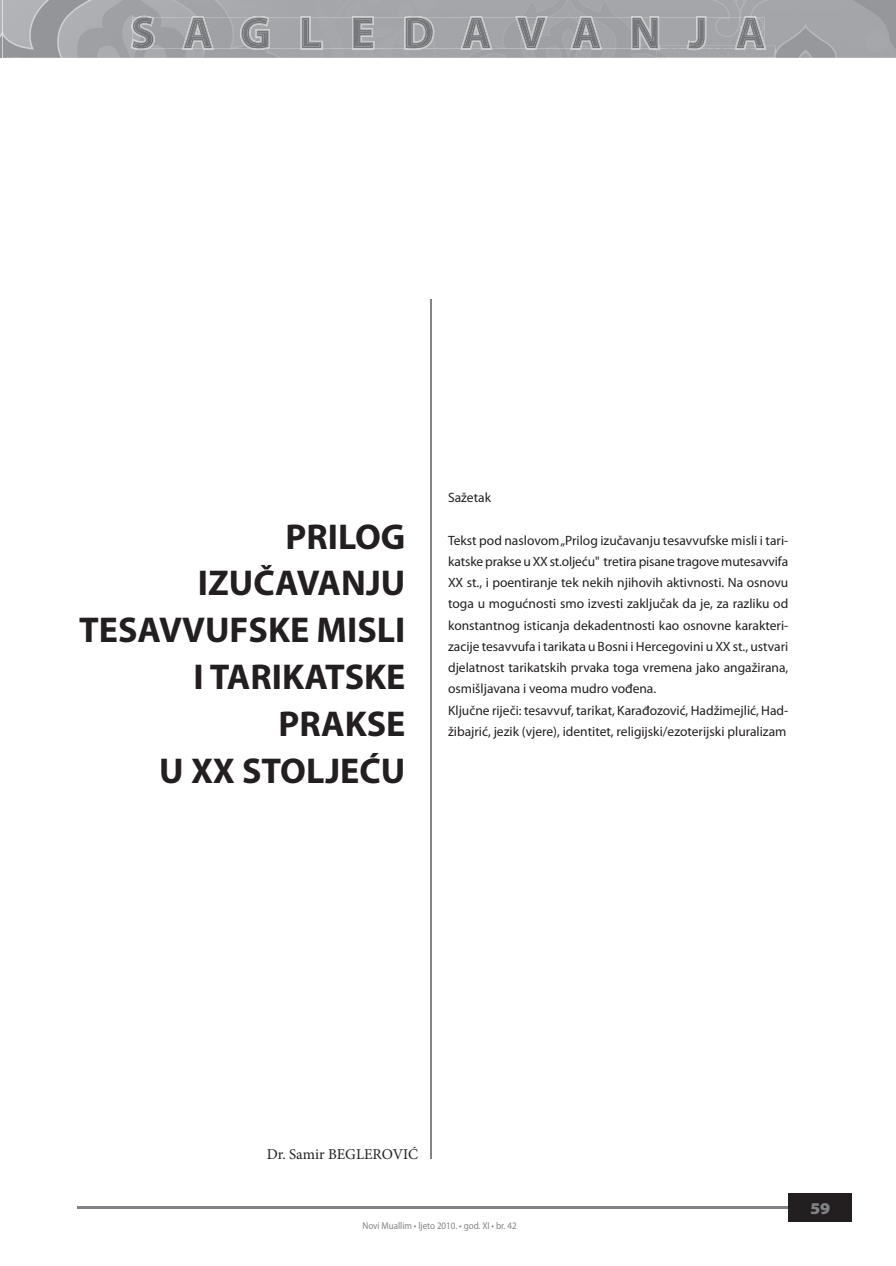
<style>
.page{position:relative;width:896px;height:1266px;background:#fff}
.page>*{position:absolute;margin:0;border:0;box-sizing:border-box;transform-origin:0 0}
.t1{font:700 36px/46.8px "Myriad Pro";color:#231f20;text-align:right}
.t2{font:900 semi-expanded 16.5px "Myriad Pro";color:#808285}
.t3{font:15px "Minion Pro";color:#231f20}
.t4{font:13.5px/21.3px "Myriad Pro";color:#231f20}
.t5{font:9.9px "Myriad Pro";color:#808285;scale:.91 1}
</style>
<div class="page">
<img style="left:0;top:2px;width:1px;height:56px">
<img style="left:3px;top:0;width:893px;height:58px">
<img style="left:656px;top:46px;width:120px;height:11px">
<img style="left:131px;top:16px;width:634px;height:32px">
<img style="left:659px;top:46px;width:107px;height:4px">
<img style="left:133px;top:49px;width:507px;height:1px">
<img style="left:706px;top:17px;width:29px;height:2px">
<img style="left:659px;top:17px;width:29px;height:2px">
<img style="left:602px;top:19px;width:133px;height:30px">
<img style="left:735px;top:17px;width:29px;height:29px">
<img style="left:735px;top:46px;width:29px;height:3px">
<img style="left:688px;top:17px;width:18px;height:29px">
<img style="left:687px;top:46px;width:17px;height:3px">
<img style="left:631px;top:17px;width:28px;height:32px">
<svg style="left:649px;top:46px;width:10px;height:4px"></svg>
<img style="left:132px;top:17px;width:470px;height:32px">
<div style="left:788px;top:1194px;width:64px;height:28px;background:#231f20"></div>
<hr style="left:77px;top:1207px;width:710px;height:2px;background:#808285">
<hr style="left:431px;top:299px;width:1px;height:859px;background:#808285">
<h1 class="t1" style="left:79px;top:512px;width:328px">PRILOG<br>IZUČAVANJU<br>TESAVVUFSKE MISLI<br>I TARIKATSKE<br>PRAKSE<br>U XX STOLJEĆU</h1>
<p class="t4" style="left:448px;top:487px;width:44px">Sažetak</p>
<p class="t4" style="left:448px;top:529px;width:342px">Tekst pod naslovom „Prilog izučavanju tesavvufske misli i tari&shy;katske prakse u XX st.oljeću" tretira pisane tragove mutesavvifa XX st., i poentiranje tek nekih njihovih aktivnosti. Na osnovu toga u mogućnosti smo izvesti zaključak da je, za razliku od konstantnog isticanja dekadentnosti kao osnovne karakteri&shy;zacije tesavvufa i tarikata u Bosni i Hercegovini u XX st., ustvari djelatnost tarikatskih prvaka toga vremena jako angažirana, osmišljavana i veoma mudro vođena.<br>Ključne riječi: tesavvuf, tarikat, Karađozović, Hadžimejlić, Had&shy;žibajrić, jezik (vjere), identitet, religijski/ezoterijski pluralizam</p>
<p class="t3" style="left:267px;top:1144px;width:153px">Dr. Samir BEGLEROVIĆ</p>
<p class="t5" style="left:362px;top:1220px;width:171px">Novi Muallim • ljeto 2010. • god. XI • br. 42</p>
<p class="t2" style="left:810px;top:1199px;width:22px">59</p>
</div>
